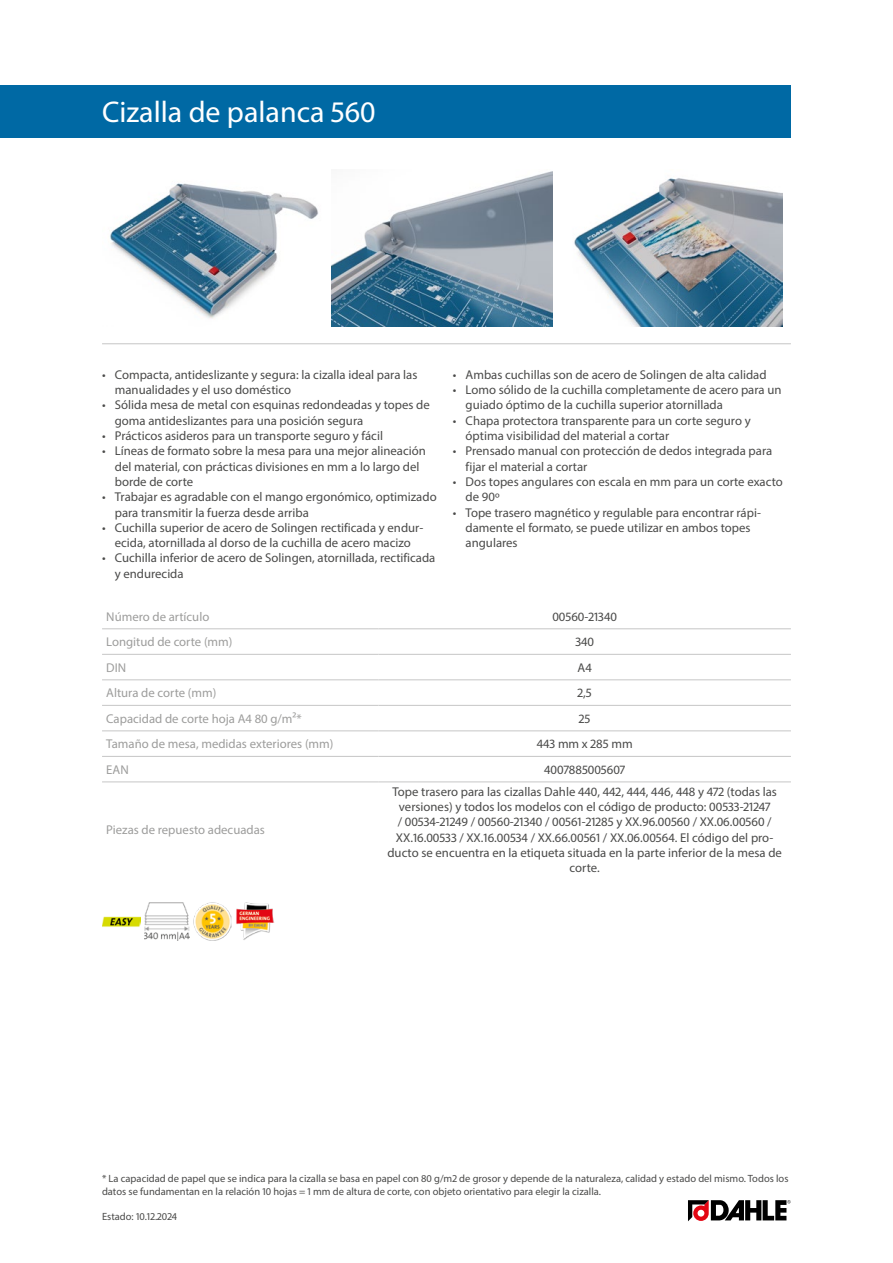
<style>
.page{position:relative;width:893px;height:1263px;background:#fff}
.page>*{position:absolute;margin:0;border:0;box-sizing:border-box;transform-origin:0 0}
.Produktname{font:30px "Myriad Pro";color:#fff}
.Produkttabelle_Zentr{font:12.75px/15.3px "Myriad Pro";color:#4a4a49}
.Produkttabelle_Links{font:12.75px "Myriad Pro";color:#9d9d9c}
.Fussnote{font:10.5px/12.6px "Myriad Pro";color:#4a4a49}
</style>
<div class="page">
<img style="left:110px;top:183px;width:208px;height:136px">
<img style="left:332px;top:171px;width:221px;height:155px">
<img style="left:574px;top:178px;width:208px;height:148px">
<hr style="left:102px;top:343px;width:689px;height:1px;background:#c6c6c6">
<img style="left:102px;top:916px;width:38px;height:11px">
<img style="left:145px;top:902px;width:44px;height:38px">
<img style="left:193px;top:902px;width:39px;height:38px">
<img style="left:236px;top:902px;width:38px;height:38px">
<svg style="left:688px;top:1200px;width:103px;height:21px"></svg>
<div style="left:0;top:85px;width:791px;height:53px;background:#0069a4"></div>
<hr style="left:102px;top:628px;width:276px;height:1px;background:#c6c6c6">
<hr style="left:378px;top:628px;width:413px;height:1px;background:#c6c6c6">
<hr style="left:102px;top:654px;width:276px;height:1px;background:#c6c6c6">
<hr style="left:378px;top:654px;width:413px;height:1px;background:#c6c6c6">
<hr style="left:102px;top:679px;width:276px;height:1px;background:#c6c6c6">
<hr style="left:378px;top:679px;width:413px;height:1px;background:#c6c6c6">
<hr style="left:102px;top:705px;width:276px;height:1px;background:#c6c6c6">
<hr style="left:378px;top:705px;width:413px;height:1px;background:#c6c6c6">
<hr style="left:102px;top:730px;width:276px;height:1px;background:#c6c6c6">
<hr style="left:378px;top:730px;width:413px;height:1px;background:#c6c6c6">
<hr style="left:102px;top:756px;width:276px;height:1px;background:#c6c6c6">
<hr style="left:378px;top:756px;width:413px;height:1px;background:#c6c6c6">
<hr style="left:102px;top:781px;width:276px;height:1px;background:#c6c6c6">
<hr style="left:378px;top:781px;width:413px;height:1px;background:#c6c6c6">
<p class="Produktname" style="left:102px;top:94px;width:275px">Cizalla de palanca 560</p>
<p class="Produkttabelle_Zentr" style="left:115px;top:367px;width:304px;text-indent:-13px">• Compacta, antideslizante y segura: la cizalla ideal para las manualidades y el uso doméstico</p>
<p class="Produkttabelle_Zentr" style="left:115px;top:397px;width:317px;text-indent:-13px">• Sólida mesa de metal con esquinas redondeadas y topes de goma antideslizantes para una posición segura</p>
<p class="Produkttabelle_Zentr" style="left:102px;top:428px;width:282px">• Prácticos asideros para un transporte seguro y fácil</p>
<p class="Produkttabelle_Zentr" style="left:115px;top:443px;width:313px;text-indent:-13px">• Líneas de formato sobre la mesa para una mejor alineación del material, con prácticas divisiones en mm a lo largo del borde de corte</p>
<p class="Produkttabelle_Zentr" style="left:115px;top:489px;width:323px;text-indent:-13px">• Trabajar es agradable con el mango ergonómico, optimizado para transmitir la fuerza desde arriba</p>
<p class="Produkttabelle_Zentr" style="left:102px;top:520px;width:323px;text-align:center">• Cuchilla superior de acero de Solingen rectificada y endur&shy;ecida, atornillada al dorso de la cuchilla de acero macizo</p>
<p class="Produkttabelle_Zentr" style="left:115px;top:550px;width:322px;text-indent:-13px">• Cuchilla inferior de acero de Solingen, atornillada, rectificada y endurecida</p>
<p class="Produkttabelle_Zentr" style="left:453px;top:367px;width:315px">• Ambas cuchillas son de acero de Solingen de alta calidad</p>
<p class="Produkttabelle_Zentr" style="left:466px;top:382px;width:317px;text-indent:-13px">• Lomo sólido de la cuchilla completamente de acero para un guiado óptimo de la cuchilla superior atornillada</p>
<p class="Produkttabelle_Zentr" style="left:466px;top:413px;width:287px;text-indent:-13px">• Chapa protectora transparente para un corte seguro y óptima visibilidad del material a cortar</p>
<p class="Produkttabelle_Zentr" style="left:466px;top:443px;width:308px;text-indent:-13px">• Prensado manual con protección de dedos integrada para fijar el material a cortar</p>
<p class="Produkttabelle_Zentr" style="left:466px;top:474px;width:319px;text-indent:-13px">• Dos topes angulares con escala en mm para un corte exacto de 90º</p>
<p class="Produkttabelle_Zentr" style="left:466px;top:504px;width:297px;text-indent:-13px">• Tope trasero magnético y regulable para encontrar rápi&shy;damente el formato, se puede utilizar en ambos topes angulares</p>
<p class="Produkttabelle_Links" style="left:106px;top:609px;width:105px">Número de artículo</p>
<p class="Produkttabelle_Zentr" style="left:552px;top:609px;width:66px">00560-21340</p>
<p class="Produkttabelle_Links" style="left:106px;top:634px;width:128px">Longitud de corte (mm)</p>
<p class="Produkttabelle_Zentr" style="left:575px;top:634px;width:20px">340</p>
<p class="Produkttabelle_Links" style="left:106px;top:660px;width:21px">DIN</p>
<p class="Produkttabelle_Zentr" style="left:578px;top:660px;width:16px">A4</p>
<p class="Produkttabelle_Links" style="left:106px;top:685px;width:112px">Altura de corte (mm)</p>
<p class="Produkttabelle_Zentr" style="left:578px;top:685px;width:16px">2,5</p>
<p class="Produkttabelle_Links" style="left:106px;top:711px;width:197px">Capacidad de corte hoja A4 80 g/m²*</p>
<p class="Produkttabelle_Zentr" style="left:579px;top:711px;width:13px">25</p>
<p class="Produkttabelle_Links" style="left:106px;top:736px;width:229px">Tamaño de mesa, medidas exteriores (mm)</p>
<p class="Produkttabelle_Zentr" style="left:537px;top:736px;width:97px">443 mm x 285 mm</p>
<p class="Produkttabelle_Links" style="left:106px;top:762px;width:24px">EAN</p>
<p class="Produkttabelle_Zentr" style="left:544px;top:762px;width:83px">4007885005607</p>
<p class="Produkttabelle_Links" style="left:106px;top:822px;width:160px">Piezas de repuesto adecuadas</p>
<p class="Produkttabelle_Zentr" style="left:387px;top:783px;width:396px;text-align:center">Tope trasero para las cizallas Dahle 440, 442, 444, 446, 448 y 472 (todas las versiones) y todos los modelos con el código de producto: 00533-21247<br>/ 00534-21249 / 00560-21340 / 00561-21285 y XX.96.00560 / XX.06.00560 / XX.16.00533 / XX.16.00534 / XX.66.00561 / XX.06.00564. El código del pro&shy;ducto se encuentra en la etiqueta situada en la parte inferior de la mesa de corte.</p>
<p class="Fussnote" style="left:102px;top:1172px;width:688px">* La capacidad de papel que se indica para la cizalla se basa en papel con 80 g/m2 de grosor y depende de la naturaleza, calidad y estado del mismo. Todos los datos se fundamentan en la relación 10 hojas = 1 mm de altura de corte, con objeto orientativo para elegir la cizalla.</p>
<p class="Fussnote" style="left:102px;top:1210px;width:76px">Estado: 10.12.2024</p>
</div>
